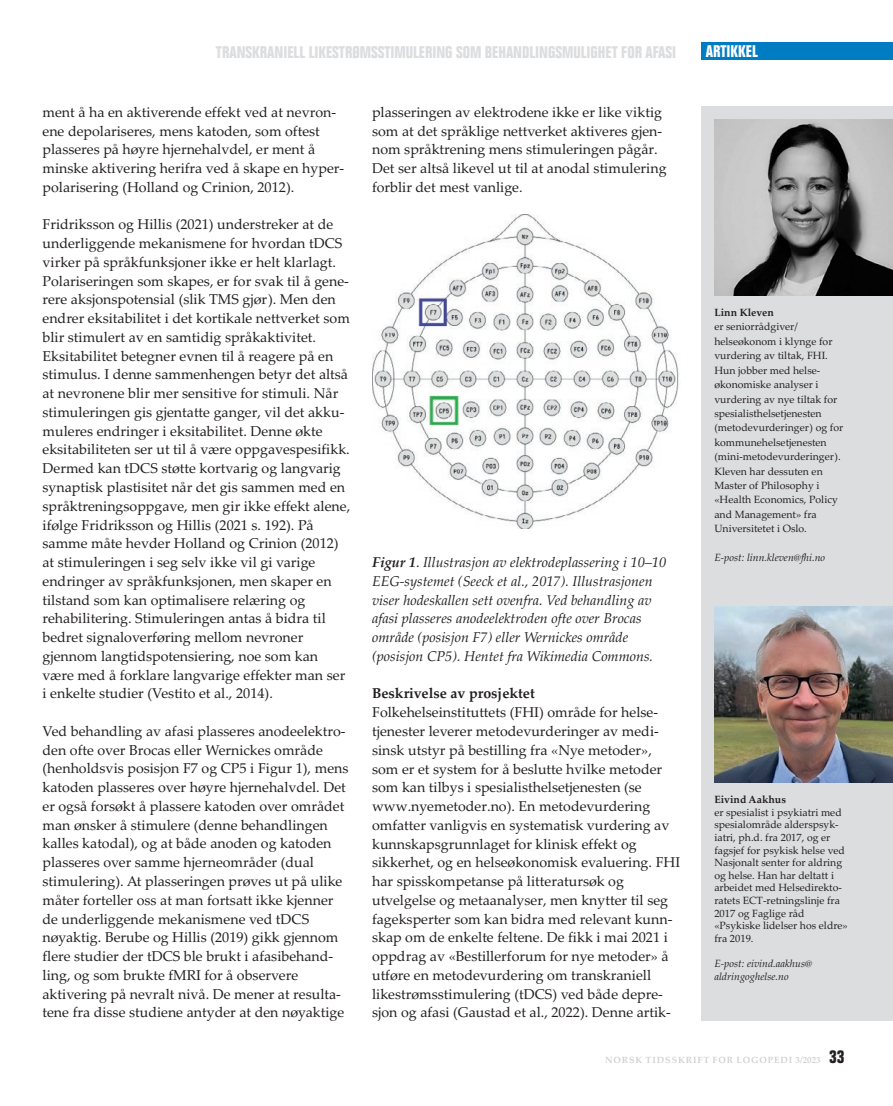
<style>
.page{position:relative;width:893px;height:1106px;background:#fff}
.page>*{position:absolute;margin:0;border:0;box-sizing:border-box;transform-origin:0 0}
.t1{font:700 condensed 16.5px "Folio";color:#dcdddf}
.t2{font:700 condensed 16.5px "Folio";color:#fff}
.t3{font:14.25px/18.8px "Palatino Linotype";color:#231f20}
.t4{font:italic 14.25px/18.8px "Palatino Linotype";color:#231f20}
.t5{font:700 14.25px "Palatino Linotype";color:#231f20}
.t6{font:10.5px/14.4px "Palatino Linotype";color:#231f20}
.t7{font:italic 10.5px/12.6px "Palatino Linotype";color:#231f20}
.t8{font:700 10.5px "Palatino Linotype";color:#231f20}
.t9{font:700 9px "Palatino Linotype";letter-spacing:.1em;color:#d1d2d4}
.s1{font-weight:700}
.s2{font-style:normal}
.s3{font-family:"Folio";font-stretch:condensed;font-size:18px;color:#231f20}
</style>
<div class="page">
<div style="left:702px;top:106px;width:191px;height:914px;background:#dcdddf"></div>
<div style="left:702px;top:43px;width:191px;height:17px;background:#007cc2"></div>
<img style="left:714px;top:119px;width:179px;height:177px">
<img style="left:714px;top:606px;width:179px;height:176px">
<img style="left:372px;top:215px;width:307px;height:313px">
<p class="t1" style="left:216px;top:43px;width:462px">TRANSKRANIELL LIKESTRØMSSTIMULERING SOM BEHANDLINGSMULIGHET FOR AFASI</p>
<p class="t2" style="left:706px;top:42px;width:53px">ARTIKKEL</p>
<p class="t3" style="left:43px;top:102px;width:303px">ment å ha en aktiverende effekt ved at nevron&shy;ene depolariseres, mens katoden, som oftest plasseres på høyre hjernehalvdel, er ment å minske aktivering herifra ved å skape en hyper&shy;polarisering (Holland og Crinion, 2012).</p>
<p class="t3" style="left:43px;top:214px;width:309px">Fridriksson og Hillis (2021) understreker at de underliggende mekanismene for hvordan tDCS virker på språkfunksjoner ikke er helt klarlagt.<br>Polariseringen som skapes, er for svak til å gene&shy;rere aksjonspotensial (slik TMS gjør). Men den endrer eksitabilitet i det kortikale nettverket som blir stimulert av en samtidig språkaktivitet.<br>Eksitabilitet betegner evnen til å reagere på en stimulus. I denne sammenhengen betyr det altså at nevronene blir mer sensitive for stimuli. Når stimuleringen gis gjentatte ganger, vil det akku&shy;muleres endringer i eksitabilitet. Denne økte eksitabiliteten ser ut til å være oppgavespesifikk.<br>Dermed kan tDCS støtte kortvarig og langvarig synaptisk plastisitet når det gis sammen med en språktreningsoppgave, men gir ikke effekt alene, ifølge Fridriksson og Hillis (2021 s. 192). På samme måte hevder Holland og Crinion (2012) at stimuleringen i seg selv ikke vil gi varige endringer av språkfunksjonen, men skaper en tilstand som kan optimalisere relæring og rehabilitering. Stimuleringen antas å bidra til bedret signaloverføring mellom nevroner gjennom langtidspotensiering, noe som kan være med å forklare langvarige effekter man ser i enkelte studier (Vestito et al., 2014).</p>
<p class="t3" style="left:43px;top:721px;width:307px">Ved behandling av afasi plasseres anodeelektro&shy;den ofte over Brocas eller Wernickes område (henholdsvis posisjon F7 og CP5 i Figur 1), mens katoden plasseres over høyre hjernehalvdel. Det er også forsøkt å plassere katoden over området man ønsker å stimulere (denne behandlingen kalles katodal), og at både anoden og katoden plasseres over samme hjerneområder (dual stimulering). At plasseringen prøves ut på ulike måter forteller oss at man fortsatt ikke kjenner de underliggende mekanismene ved tDCS nøyaktig. Berube og Hillis (2019) gikk gjennom flere studier der tDCS ble brukt i afasibehand&shy;ling, og som brukte fMRI for å observere aktivering på nevralt nivå. De mener at resulta&shy;tene fra disse studiene antyder at den nøyaktige</p>
<p class="t3" style="left:372px;top:102px;width:296px">plasseringen av elektrodene ikke er like viktig som at det språklige nettverket aktiveres gjen&shy;nom språktrening mens stimuleringen pågår.<br>Det ser altså likevel ut til at anodal stimulering forblir det mest vanlige.</p>
<p class="t4" style="left:372px;top:552px;width:296px"><span class="s1">Figur 1</span><span class="s2">.</span> Illustrasjon av elektrodeplassering i 10–10<br>EEG-systemet (Seeck et al., 2017). Illustrasjonen viser hodeskallen sett ovenfra. Ved behandling av afasi plasseres anodeelektroden ofte over Brocas område (posisjon F7) eller Wernickes område (posisjon CP5). Hentet fra Wikimedia Commons.</p>
<p class="t5" style="left:372px;top:683px;width:164px">Beskrivelse av prosjektet</p>
<p class="t3" style="left:372px;top:702px;width:310px">Folkehelseinstituttets (FHI) område for helse&shy;tjenester leverer metodevurderinger av medi&shy;sinsk utstyr på bestilling fra «Nye metoder», som er et system for å beslutte hvilke metoder som kan tilbys i spesialisthelsetjenesten (se www.nyemetoder.no). En metodevurdering omfatter vanligvis en systematisk vurdering av kunnskapsgrunnlaget for klinisk effekt og sikkerhet, og en helseøkonomisk evaluering. FHI har spisskompetanse på litteratursøk og utvelgelse og metaanalyser, men knytter til seg fageksperter som kan bidra med relevant kunn&shy;skap om de enkelte feltene. De fikk i mai 2021 i oppdrag av «Bestillerforum for nye metoder» å utføre en metodevurdering om transkraniell likestrømsstimulering (tDCS) ved både depre&shy;sjon og afasi (Gaustad et al., 2022). Denne artik-</p>
<p class="t8" style="left:714px;top:305px;width:61px">Linn Kleven</p>
<p class="t6" style="left:714px;top:319px;width:130px">er seniorrådgiver/ helseøkonom i klynge for vurdering av tiltak, FHI.<br>Hun jobber med helse&shy;økonomiske analyser i vurdering av nye tiltak for spesialisthelsetjenesten (metodevurderinger) og for kommunehelsetjenesten (mini-metodevurderinger).<br>Kleven har dessuten en<br>Master of Philosophy i «Health Economics, Policy and Management» fra<br>Universitetet i Oslo.</p>
<p class="t7" style="left:714px;top:550px;width:112px">E-post: linn.kleven@fhi.no</p>
<p class="t8" style="left:714px;top:792px;width:73px">Eivind Aakhus</p>
<p class="t6" style="left:714px;top:805px;width:135px;line-height:12.6px">er spesialist i psykiatri med spesialområde alderspsyk&shy;iatri, ph.d. fra 2017, og er fagsjef for psykisk helse ved<br>Nasjonalt senter for aldring og helse. Han har deltatt i arbeidet med Helsedirekto&shy;ratets ECT-retningslinje fra<br>2017 og Faglige råd «Psykiske lidelser hos eldre» fra 2019.</p>
<p class="t7" style="left:714px;top:956px;width:99px">E-post: eivind.aakhus@ aldringoghelse.no</p>
<p class="t9" style="left:605px;top:1054px;width:241px">NORSK TIDSSKRIFT FOR LOGOPEDI 3/2023 <span class="s3">33</span></p>
</div>
